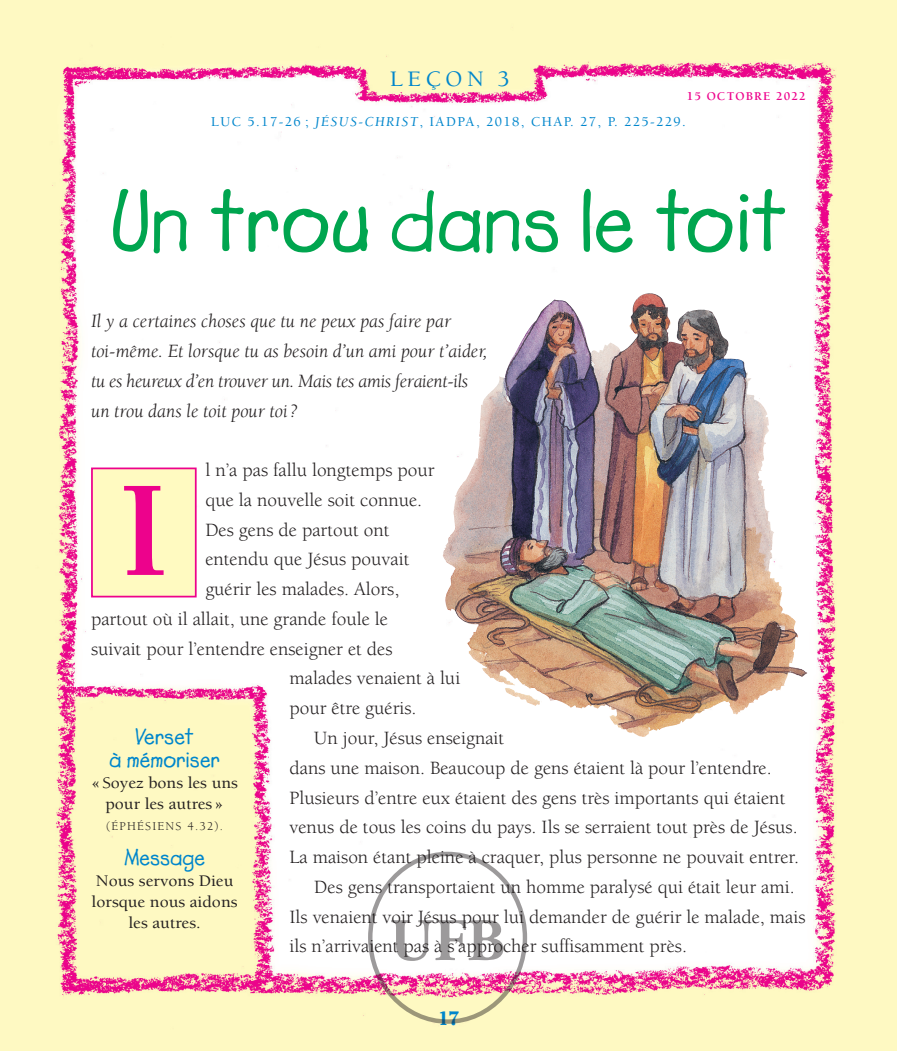
<style>
.page{position:relative;width:897px;height:1051px;background:#fff}
.page>*{position:absolute;margin:0;border:0;box-sizing:border-box;transform-origin:0 0}
.t1{font:700 140px "Berkeley";color:#ed028c}
.t2{font:700 87.5px "Lemonade";color:#00a54f}
.t3{font:700 60.02px "Adobe Garamond Pro";color:#231f20}
.t4{font:22.75px/22.8px "Lemonade ICG Bold";color:#0086cc;text-align:center}
.t5{font:500 22.75px "Berkeley";letter-spacing:.2em;color:#0086cc}
.t6{font:19.25px "Berkeley";color:#231f20}
.t7{font:italic 19.25px/29.8px "Berkeley";color:#231f20}
.t8{font:700 19.25px "Cheltenham";color:#0086cc}
.t9{font:500 16.62px/21px "Berkeley";color:#231f20;text-align:center;scale:1.05 1}
.t10{font:500 14px "Berkeley";letter-spacing:.1em;color:#0086cc}
.t11{font:12.25px "Berkeley";letter-spacing:.1em;color:#231f20}
.t12{font:700 12.25px "Berkeley";letter-spacing:.095em;color:#ed028c}
.s1{font-weight:400;font-style:italic}
</style>
<div class="page">
<img style="left:0;top:0;width:896px;height:1050px">
<img style="left:442px;top:292px;width:365px;height:426px">
<div style="left:93px;top:469px;width:102px;height:126px;background:#fffac1"></div>
<div style="left:91px;top:467px;width:106px;height:130px;border:2px solid #ed028c"></div>
<div style="left:368px;top:851px;width:159px;height:172px;border:4px solid #231f20;border-radius:50%"></div>
<p class="t5" style="left:390px;top:67px;width:121px">LEÇON 3</p>
<p class="t10" style="left:211px;top:114px;width:476px">LUC 5.17-26 ; <span class="s1">JÉSUS-CHRIST</span>, IADPA, 2018, CHAP. 27, P. 225-229.</p>
<p class="t12" style="left:686px;top:89px;width:121px">15 OCTOBRE 2022</p>
<h2 class="t2" style="left:110px;top:169px;width:678px">Un trou dans le toit</h2>
<p class="t7" style="left:91px;top:307px;width:398px">Il y a certaines choses que tu ne peux pas faire par toi-même. Et lorsque tu as besoin d’un ami pour t’aider, tu es heureux d’en trouver un. Mais tes amis feraient-ils un trou dans le toit pour toi ?</p>
<p class="t6" style="left:205px;top:460px;width:231px">l n’a pas fallu longtemps pour</p>
<p class="t6" style="left:205px;top:489px;width:218px">que la nouvelle soit connue.</p>
<p class="t6" style="left:205px;top:519px;width:185px">Des gens de partout ont</p>
<p class="t6" style="left:205px;top:549px;width:205px">entendu que Jésus pouvait</p>
<p class="t6" style="left:205px;top:579px;width:195px">guérir les malades. Alors,</p>
<p class="t6" style="left:91px;top:608px;width:298px">partout où il allait, une grande foule le</p>
<p class="t6" style="left:91px;top:638px;width:303px">suivait pour l’entendre enseigner et des</p>
<p class="t6" style="left:289px;top:668px;width:172px">malades venaient à lui</p>
<p class="t6" style="left:289px;top:697px;width:129px">pour être guéris.</p>
<p class="t6" style="left:314px;top:727px;width:191px">Un jour, Jésus enseignait</p>
<p class="t6" style="left:289px;top:757px;width:484px">dans une maison. Beaucoup de gens étaient là pour l’entendre.</p>
<p class="t6" style="left:289px;top:787px;width:497px">Plusieurs d’entre eux étaient des gens très importants qui étaient</p>
<p class="t6" style="left:289px;top:816px;width:509px">venus de tous les coins du pays. Ils se serraient tout près de Jésus.</p>
<p class="t6" style="left:289px;top:846px;width:511px">La maison étant pleine à craquer, plus personne ne pouvait entrer.</p>
<p class="t6" style="left:314px;top:876px;width:482px">Des gens transportaient un homme paralysé qui était leur ami.</p>
<p class="t6" style="left:289px;top:906px;width:517px">Ils venaient voir Jésus pour lui demander de guérir le malade, mais</p>
<p class="t6" style="left:289px;top:935px;width:399px">ils n’arrivaient pas à s’approcher suffisamment près.</p>
<h1 class="t1" style="left:119px;top:456px;width:51px">I</h1>
<p class="t4" style="left:109px;top:725px;width:112px">Verset<br>à mémoriser</p>
<p class="t9" style="left:91px;top:772px;width:141px">« Soyez bons les uns pour les autres »</p>
<p class="t11" style="left:106px;top:819px;width:118px">(ÉPHÉSIENS 4.32).</p>
<p class="t4" style="left:124px;top:845px;width:83px">Message</p>
<p class="t9" style="left:92px;top:870px;width:140px">Nous servons Dieu lorsque nous aidons les autres.</p>
<h3 class="t3" style="left:389px;top:905px;width:117px">UFB</h3>
<p class="t8" style="left:437px;top:1005px;width:23px">17</p>
</div>
